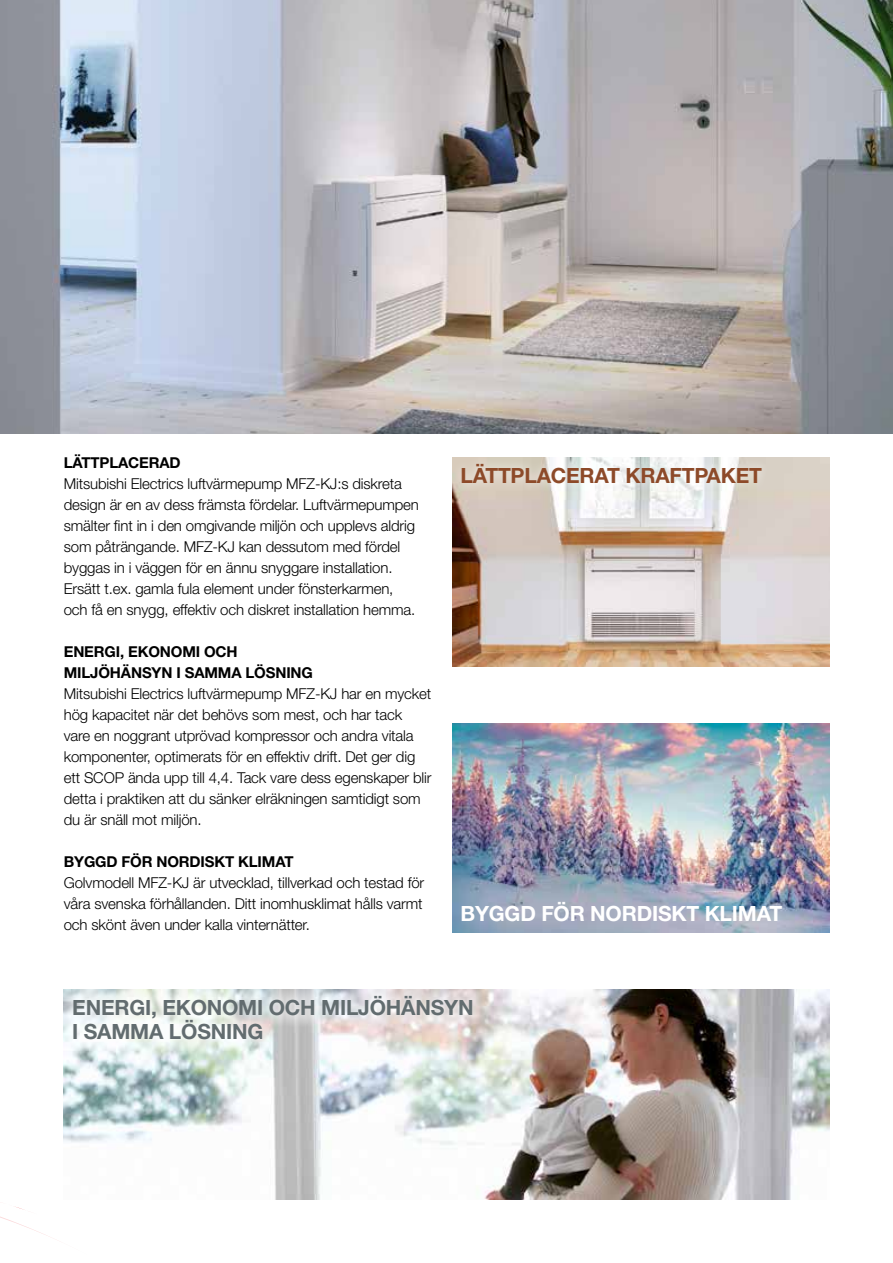
<style>
.page{position:relative;width:893px;height:1263px;background:#fff}
.page>*{position:absolute;margin:0;border:0;box-sizing:border-box;transform-origin:0 0}
.t1{font:700 21px/24px "Helvetica Neue LT Std";letter-spacing:-.01em;color:#626c6f}
.t2{font:700 21px "Helvetica Neue LT Std";letter-spacing:-.01em;color:#fff}
.t3{font:700 21px "Helvetica Neue LT Std";letter-spacing:-.01em;color:#8d4a29}
.t4{font:300 15px/21px "Helvetica Neue LT Std";letter-spacing:-.01em;color:#000}
.t5{font:700 15px/21px "Helvetica Neue LT Std";letter-spacing:-.01em;color:#000}
</style>
<div class="page">
<img style="left:0;top:0;width:893px;height:434px">
<img style="left:453px;top:457px;width:376px;height:209px">
<img style="left:64px;top:990px;width:765px;height:209px">
<img style="left:453px;top:723px;width:376px;height:210px">
<svg style="left:63px;top:989px;width:421px;height:63px"></svg>
<div style="left:453px;top:454px;width:318px;height:38px;background:#fff;opacity:.75"></div>
<svg style="left:0;top:1071px;width:103px;height:166px"></svg>
<p class="t5" style="left:64px;top:452px;width:118px">LÄTTPLACERAD</p>
<p class="t4" style="left:64px;top:473px;width:357px">Mitsubishi Electrics luftvärmepump MFZ-KJ:s diskreta design är en av dess främsta fördelar. Luftvärmepumpen smälter fint in i den omgivande miljön och upplevs aldrig som påträngande. MFZ-KJ kan dessutom med fördel byggas in i väggen för en ännu snyggare installation.<br>Ersätt t.ex. gamla fula element under fönsterkarmen, och få en snygg, effektiv och diskret installation hemma.</p>
<p class="t5" style="left:64px;top:641px;width:251px">ENERGI, EKONOMI OCH<br>MILJÖHÄNSYN I SAMMA LÖSNING</p>
<p class="t4" style="left:64px;top:683px;width:369px">Mitsubishi Electrics luftvärmepump MFZ-KJ har en mycket hög kapacitet när det behövs som mest, och har tack vare en noggrant utprövad kompressor och andra vitala komponenter, optimerats för en effektiv drift. Det ger dig ett SCOP ända upp till 4,4. Tack vare dess egenskaper blir detta i praktiken att du sänker elräkningen samtidigt som du är snäll mot miljön.</p>
<p class="t5" style="left:64px;top:851px;width:231px">BYGGD FÖR NORDISKT KLIMAT</p>
<p class="t4" style="left:64px;top:872px;width:362px;text-align:justify">Golvmodell MFZ-KJ är utvecklad, tillverkad och testad för våra svenska förhållanden. Ditt inomhusklimat hålls varmt och skönt även under kalla vinternätter.</p>
<h1 class="t3" style="left:460px;top:462px;width:303px">LÄTTPLACERAT KRAFTPAKET</h1>
<h1 class="t2" style="left:460px;top:901px;width:323px">BYGGD FÖR NORDISKT KLIMAT</h1>
<h1 class="t1" style="left:72px;top:995px;width:403px">ENERGI, EKONOMI OCH MILJÖHÄNSYN<br>I SAMMA LÖSNING</h1>
</div>
